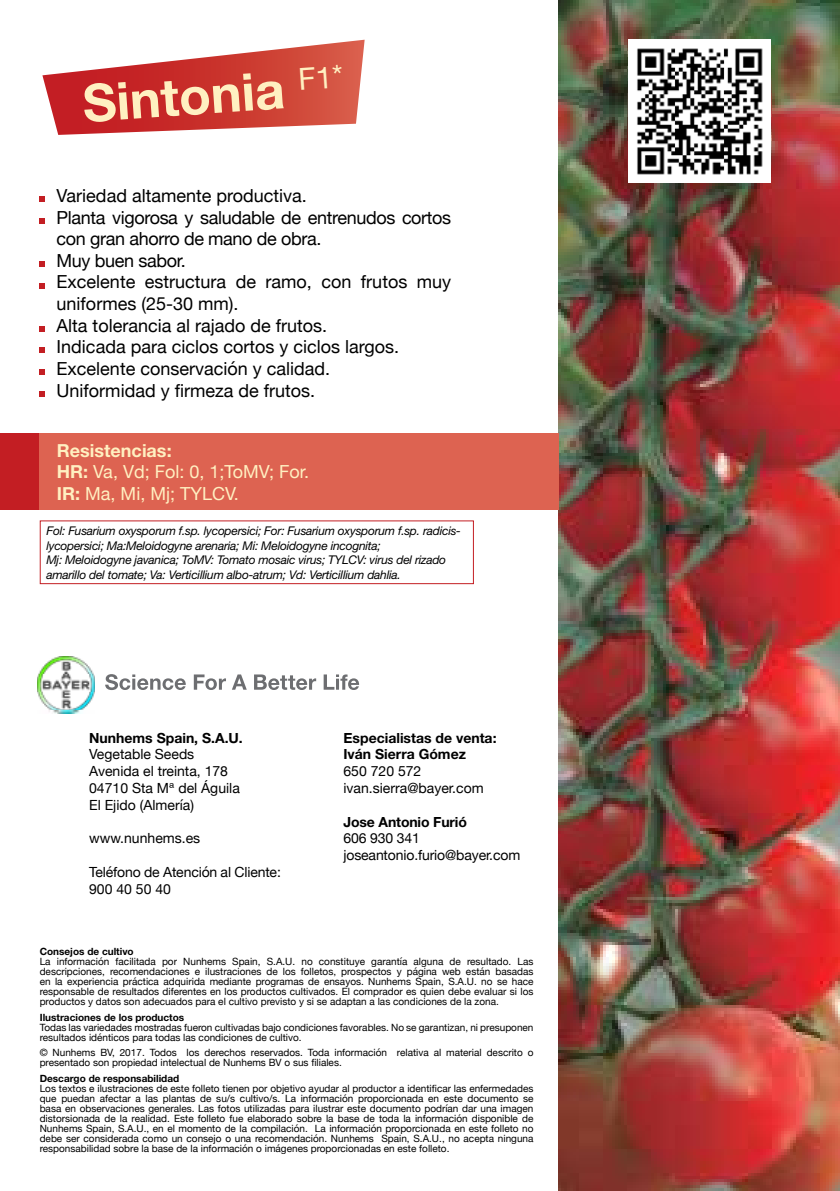
<style>
.page{position:relative;width:840px;height:1191px;background:#fff}
.page>*{position:absolute;margin:0;border:0;box-sizing:border-box;transform-origin:0 0}
.t1{font:700 52px "Helvetica Neue";color:#fff0c1}
.t2{font:18px/21.6px "Helvetica Neue";color:#000}
.t3{font:18px/21.6px "Helvetica Neue";color:#fff0c1}
.t4{font:14px/16.8px "Helvetica Neue";color:#000}
.t5{font:700 14px/16.8px "Helvetica Neue";color:#000}
.t6{font:italic 12px/14.4px "Helvetica Neue";letter-spacing:-.02em;color:#000}
.t7{font:10px/10px "Helvetica Neue";color:#000;text-align:justify}
.t8{font:700 10px "Helvetica Neue";color:#000}
.s1{font-weight:700}
</style>
<div class="page">
<img style="left:558px;top:0;width:281px;height:1191px">
<div style="left:40px;top:520px;width:433px;height:64px;border:1px solid #c31e23"></div>
<svg style="left:40px;top:196px;width:5px;height:6px"></svg>
<svg style="left:40px;top:218px;width:5px;height:6px"></svg>
<svg style="left:40px;top:261px;width:5px;height:6px"></svg>
<svg style="left:40px;top:283px;width:5px;height:5px"></svg>
<svg style="left:40px;top:326px;width:5px;height:6px"></svg>
<svg style="left:40px;top:348px;width:5px;height:5px"></svg>
<svg style="left:40px;top:369px;width:5px;height:6px"></svg>
<svg style="left:40px;top:391px;width:5px;height:5px"></svg>
<div style="left:0;top:434px;width:42px;height:76px;background:#c31e23"></div>
<div style="left:40px;top:434px;width:518px;height:76px;background:#dd6351"></div>
<svg style="left:42px;top:40px;width:322px;height:95px"></svg>
<svg style="left:105px;top:674px;width:254px;height:16px"></svg>
<img style="left:38px;top:656px;width:57px;height:57px">
<img style="left:627px;top:40px;width:143px;height:142px">
<h1 class="t1" style="left:80px;top:72px;width:263px;rotate:-4deg">Sintonia <sup>F1*</sup></h1>
<p class="t2" style="left:57px;top:186px;width:396px">Variedad altamente productiva.<br>Planta vigorosa y saludable de entrenudos cortos con gran ahorro de mano de obra.<br>Muy buen sabor.<br>Excelente estructura de ramo, con frutos muy uniformes (25-30 mm).<br>Alta tolerancia al rajado de frutos.<br>Indicada para ciclos cortos y ciclos largos.<br>Excelente conservación y calidad.<br>Uniformidad y firmeza de frutos.</p>
<h2 class="t3" style="left:57px;top:440px;width:253px"><span class="s1">Resistencias:<br>HR:</span> Va, Vd; Fol: 0, 1;ToMV; For.<br><span class="s1">IR:</span> Ma, Mi, Mj; TYLCV.</h2>
<p class="t6" style="left:46px;top:524px;width:416px">Fol: Fusarium oxysporum f.sp. lycopersici; For: Fusarium oxysporum f.sp. radicis&shy;lycopersici; Ma:Meloidogyne arenaria; Mi: Meloidogyne incognita;<br>Mj: Meloidogyne javanica; ToMV: Tomato mosaic virus; TYLCV: virus del rizado amarillo del tomate; Va: Verticillium albo-atrum; Vd: Verticillium dahlia.</p>
<h3 class="t5" style="left:89px;top:729px;width:155px">Nunhems Spain, S.A.U.</h3>
<h3 class="t4" style="left:89px;top:747px;width:152px">Vegetable Seeds<br>Avenida el treinta, 178<br>04710 Sta Mª del Águila<br>El Ejido (Almería)</h3>
<h3 class="t4" style="left:89px;top:831px;width:112px">www.nunhems.es</h3>
<h3 class="t4" style="left:89px;top:864px;width:193px">Teléfono de Atención al Cliente:<br>900 40 50 40</h3>
<h3 class="t5" style="left:343px;top:729px;width:154px">Especialistas de venta:<br>Iván Sierra Gómez</h3>
<h3 class="t4" style="left:343px;top:763px;width:142px">650 720 572 ivan.sierra@bayer.com</h3>
<h3 class="t5" style="left:343px;top:813px;width:125px">Jose Antonio Furió</h3>
<h3 class="t4" style="left:343px;top:831px;width:178px">606 930 341 joseantonio.furio@bayer.com</h3>
<p class="t8" style="left:40px;top:945px;width:95px">Consejos de cultivo</p>
<p class="t7" style="left:40px;top:957px;width:495px">La información facilitada por Nunhems Spain, S.A.U. no constituye garantía alguna de resultado. Las descripciones, recomendaciones e ilustraciones de los folletos, prospectos y página web están basadas en la experiencia práctica adquirida mediante programas de ensayos. Nunhems Spain, S.A.U. no se hace responsable de resultados diferentes en los productos cultivados. El comprador es quien debe evaluar si los productos y datos son adecuados para el cultivo previsto y si se adaptan a las condiciones de la zona.</p>
<p class="t8" style="left:40px;top:1010px;width:146px">Ilustraciones de los productos</p>
<p class="t7" style="left:40px;top:1022px;width:495px">Todas las variedades mostradas fueron cultivadas bajo condiciones favorables. No se garantizan, ni presuponen resultados idénticos para todas las condiciones de cultivo.</p>
<p class="t7" style="left:40px;top:1048px;width:495px">© Nunhems BV, 2017. Todos los derechos reservados. Toda información relativa al material descrito o presentado son propiedad intelectual de Nunhems BV o sus filiales.</p>
<p class="t8" style="left:40px;top:1072px;width:141px">Descargo de responsabilidad</p>
<p class="t7" style="left:40px;top:1084px;width:495px">Los textos e ilustraciones de este folleto tienen por objetivo ayudar al productor a identificar las enfermedades que puedan afectar a las plantas de su/s cultivo/s. La información proporcionada en este documento se basa en observaciones generales. Las fotos utilizadas para ilustrar este documento podrían dar una imagen distorsionada de la realidad. Este folleto fue elaborado sobre la base de toda la información disponible de Nunhems Spain, S.A.U., en el momento de la compilación. La información proporcionada en este folleto no debe ser considerada como un consejo o una recomendación. Nunhems Spain, S.A.U., no acepta ninguna responsabilidad sobre la base de la información o imágenes proporcionadas en este folleto.</p>
</div>
